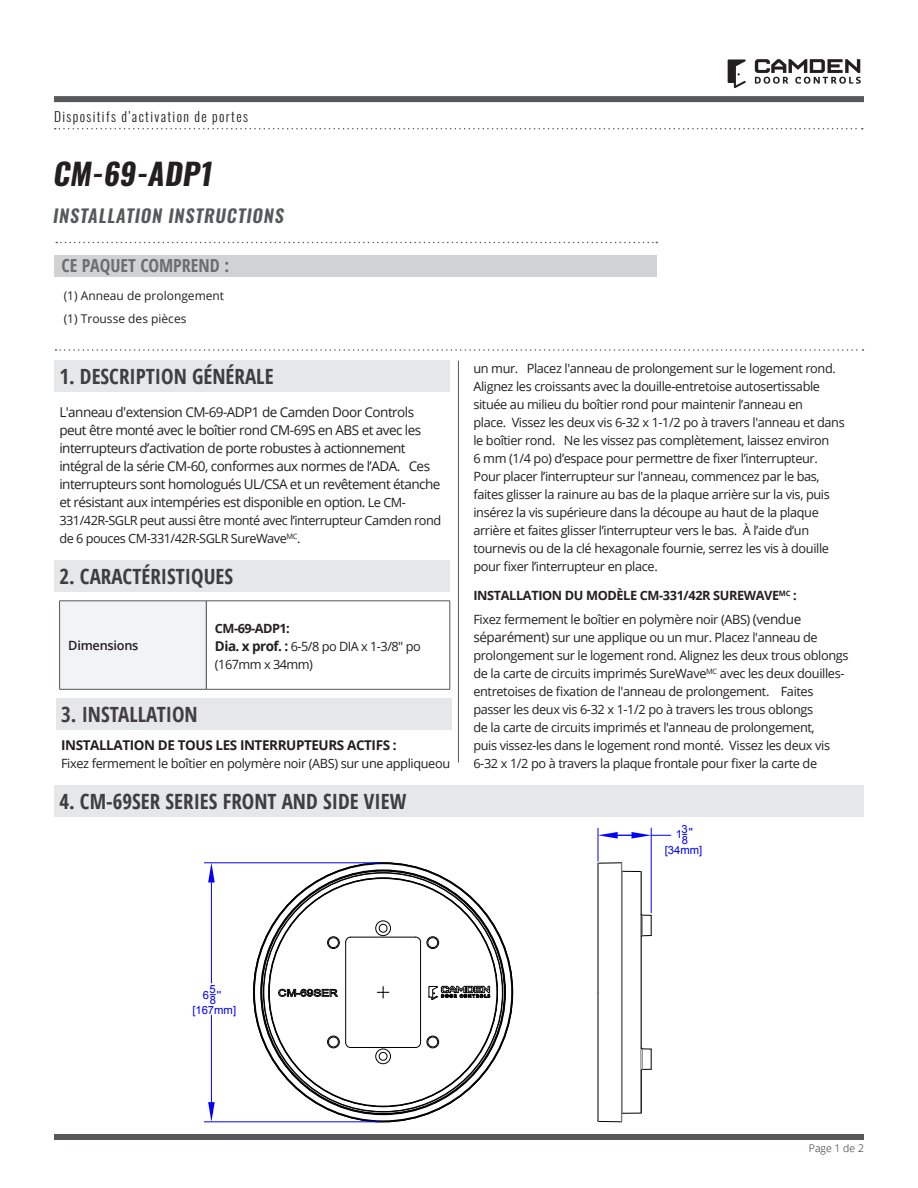
<style>
.page{position:relative;width:918px;height:1188px;background:#fff}
.page>*{position:absolute;margin:0;border:0;box-sizing:border-box;transform-origin:0 0}
._2018_-_H1-Large_Bla{font:700 30px "Oswald";color:#231f20}
._2018_-_H1_-Title_Al{font:700 condensed 21px "Open Sans";color:#3e3e3f}
._2018_-_H1_-Title_Al-2{font:700 condensed 21px "Open Sans";color:#413f41}
._2018_-_H1-Large_Bla-2{font:600 18px "Oswald";color:#57585a}
._2018_-_H2_-Title_Al{font:700 condensed 18px "Open Sans";color:#6c6d70}
._2018_-_Body_Text{font:13.5px/18px "Open Sans";letter-spacing:-.04em;color:#231f20}
._2018_-_Body_Text-2{font:700 13.5px "Open Sans";letter-spacing:-.03em;color:#231f20}
._2018_-_H1-Category{font:300 13.5px "Oswald";letter-spacing:.1em;color:#231f20}
._2018_-_Body_Text-3{font:12.75px/18px "Open Sans";letter-spacing:-.03em;color:#231f20}
._2018-_Spec_2col_Bod{font:12.75px/18px "Open Sans";letter-spacing:-.04em;color:#231f20}
._2018_-_Body_Text-4{font:700 12.75px "Open Sans";letter-spacing:-.03em;color:#231f20}
._2018_-_Spec_1col_Bo{font:600 12.75px "Open Sans";letter-spacing:-.02em;color:#231f20}
._2018-_Body_package{font:12px "Open Sans";color:#231f20}
.t1{font:11.25px/10.8px "Arial";color:#00f}
._2018_-_page___align{font:300 10.5px "Open Sans";color:#231f20}
.s1{font-size:12.75px}
.s2{font-weight:700}
.s3{font-weight:700;font-size:13.5px}
.s4{font-size:13.5px}
</style>
<div class="page">
<div style="left:54px;top:256px;width:603px;height:21px;background:#d1d2d4"></div>
<svg style="left:755px;top:59px;width:106px;height:25px"></svg>
<svg style="left:728px;top:59px;width:18px;height:29px"></svg>
<svg style="left:55px;top:128px;width:808px;height:1px"></svg>
<svg style="left:56px;top:349px;width:807px;height:2px"></svg>
<div style="left:54px;top:96px;width:810px;height:6px;background:#57585a"></div>
<div style="left:54px;top:1134px;width:810px;height:6px;background:#57585a"></div>
<hr style="left:458px;top:361px;width:1px;height:401px;background:#57585a">
<div style="left:54px;top:360px;width:396px;height:32px;background:#e6e7e9"></div>
<div style="left:54px;top:560px;width:396px;height:32px;background:#e6e7e9"></div>
<div style="left:60px;top:601px;width:146px;height:88px;background:#f2f3f4"></div>
<hr style="left:59px;top:601px;width:147px;height:1px;background:#57585a">
<hr style="left:59px;top:601px;width:1px;height:88px;background:#57585a">
<hr style="left:206px;top:601px;width:244px;height:1px;background:#57585a">
<hr style="left:450px;top:601px;width:1px;height:88px;background:#57585a">
<hr style="left:59px;top:689px;width:147px;height:1px;background:#57585a">
<hr style="left:206px;top:689px;width:244px;height:1px;background:#57585a">
<hr style="left:206px;top:601px;width:1px;height:88px;background:#3e3e3f">
<svg style="left:56px;top:242px;width:601px;height:1px"></svg>
<div style="left:379px;top:924px;width:8px;height:8px;border:1px solid #000;border-radius:50%"></div>
<div style="left:376px;top:921px;width:15px;height:15px;border:1px solid #000;border-radius:50%"></div>
<div style="left:379px;top:1052px;width:8px;height:8px;border:1px solid #000;border-radius:50%"></div>
<div style="left:376px;top:1049px;width:15px;height:15px;border:1px solid #000;border-radius:50%"></div>
<div style="left:328px;top:938px;width:11px;height:10px;border:1px solid #000;border-radius:50%"></div>
<div style="left:327px;top:937px;width:13px;height:12px;border:1px solid #000;border-radius:50%"></div>
<div style="left:428px;top:938px;width:10px;height:10px;border:1px solid #000;border-radius:50%"></div>
<div style="left:427px;top:937px;width:12px;height:12px;border:1px solid #000;border-radius:50%"></div>
<div style="left:428px;top:1037px;width:10px;height:10px;border:1px solid #000;border-radius:50%"></div>
<div style="left:427px;top:1036px;width:12px;height:12px;border:1px solid #000;border-radius:50%"></div>
<div style="left:328px;top:1037px;width:11px;height:10px;border:1px solid #000;border-radius:50%"></div>
<div style="left:327px;top:1036px;width:13px;height:12px;border:1px solid #000;border-radius:50%"></div>
<svg style="left:345px;top:1042px;width:6px;height:6px"></svg>
<hr style="left:351px;top:1047px;width:65px;height:1px;background:#000">
<svg style="left:416px;top:1043px;width:5px;height:5px"></svg>
<hr style="left:420px;top:942px;width:1px;height:101px;background:#000">
<hr style="left:351px;top:937px;width:65px;height:1px;background:#000">
<svg style="left:345px;top:937px;width:6px;height:5px"></svg>
<hr style="left:345px;top:942px;width:1px;height:101px;background:#000">
<svg style="left:377px;top:987px;width:12px;height:11px"></svg>
<svg style="left:278px;top:989px;width:60px;height:8px"></svg>
<svg style="left:429px;top:986px;width:61px;height:14px"></svg>
<svg style="left:598px;top:862px;width:24px;height:2px"></svg>
<svg style="left:598px;top:1121px;width:23px;height:1px"></svg>
<svg style="left:622px;top:1112px;width:20px;height:2px"></svg>
<svg style="left:623px;top:871px;width:19px;height:1px"></svg>
<hr style="left:621px;top:992px;width:1px;height:130px;background:#808080">
<hr style="left:621px;top:863px;width:1px;height:129px;background:#808080">
<hr style="left:598px;top:863px;width:1px;height:129px;background:#808080">
<hr style="left:598px;top:992px;width:1px;height:129px;background:#808080">
<hr style="left:622px;top:871px;width:1px;height:121px;background:#808080">
<hr style="left:622px;top:992px;width:1px;height:121px;background:#808080">
<hr style="left:641px;top:872px;width:1px;height:241px;background:#808080">
<svg style="left:641px;top:914px;width:11px;height:23px"></svg>
<svg style="left:641px;top:1048px;width:11px;height:22px"></svg>
<hr style="left:204px;top:863px;width:177px;height:1px;background:#00f">
<hr style="left:204px;top:1122px;width:177px;height:1px;background:#00f">
<hr style="left:211px;top:883px;width:1px;height:100px;background:#00f">
<hr style="left:211px;top:1015px;width:1px;height:87px;background:#00f">
<svg style="left:208px;top:863px;width:7px;height:20px"></svg>
<svg style="left:208px;top:1102px;width:7px;height:20px"></svg>
<hr style="left:598px;top:828px;width:1px;height:33px;background:#00f">
<hr style="left:651px;top:828px;width:1px;height:85px;background:#00f">
<svg style="left:598px;top:832px;width:73px;height:7px"></svg>
<hr style="left:641px;top:1070px;width:1px;height:43px;background:#000">
<div style="left:54px;top:786px;width:810px;height:31px;background:#e6e7e9"></div>
<div style="left:56px;top:698px;width:396px;height:32px;background:#e6e7e9"></div>
<p class="_2018_-_H1-Category" style="left:54px;top:105px;width:195px">Dispositifs d’activation de portes</p>
<p class="_2018_-_H1-Large_Bla" style="left:52px;top:158px;width:167px">CM-69-ADP1</p>
<p class="_2018_-_H1-Large_Bla-2" style="left:52px;top:207px;width:237px">INSTALLATION INSTRUCTIONS</p>
<p class="_2018_-_H2_-Title_Al" style="left:61px;top:253px;width:170px">CE PAQUET COMPREND :</p>
<p class="_2018-_Body_package" style="left:64px;top:287px;width:162px">(1) Anneau de prolongement</p>
<p class="_2018-_Body_package" style="left:64px;top:310px;width:124px">(1) Trousse des pièces</p>
<p class="_2018_-_H1_-Title_Al" style="left:59px;top:362px;width:216px">1. DESCRIPTION GÉNÉRALE</p>
<p class="_2018_-_Body_Text" style="left:59px;top:403px;width:382px">L'anneau d'extension CM-69-ADP1 de Camden Door Controls peut être monté avec le boîtier rond CM-69S en ABS et avec les interrupteurs d’activation de porte robustes à actionnement intégral de la série CM-60, conformes aux normes de l’ADA. Ces interrupteurs sont homologués UL/CSA et un revêtement étanche et résistant aux intempéries est disponible en option. <span class="s1">Le CM-</span></p>
<p class="_2018_-_Body_Text-3" style="left:59px;top:511px;width:383px">331/42R-SGLR peut aussi être monté avec l’interrupteur Camden rond de 6 pouces CM-331/42R-SGLR SureWave<sup>MC</sup>.</p>
<p class="_2018_-_H1_-Title_Al" style="left:59px;top:562px;width:175px">2. CARACTÉRISTIQUES</p>
<p class="_2018_-_Spec_1col_Bo" style="left:68px;top:636px;width:72px">Dimensions</p>
<p class="_2018-_Spec_2col_Bod" style="left:215px;top:619px;width:207px"><span class="s2">CM-69-ADP1:<br></span><span class="s3">Dia. x prof. :</span> 6-5/8 po DIA x 1-3/8" po (167mm x 34mm)</p>
<p class="_2018_-_H1_-Title_Al-2" style="left:61px;top:700px;width:138px">3. INSTALLATION</p>
<p class="_2018_-_Body_Text-2" style="left:61px;top:735px;width:337px">INSTALLATION DE TOUS LES INTERRUPTEURS ACTIFS :</p>
<p class="_2018_-_Body_Text-3" style="left:61px;top:754px;width:391px">Fixez fermement le boîtier en polymère noir (ABS) sur une appliqueou</p>
<p class="_2018_-_H1_-Title_Al" style="left:59px;top:787px;width:348px">4. CM-69SER SERIES FRONT AND SIDE VIEW</p>
<p class="_2018_-_Body_Text-3" style="left:473px;top:359px;width:373px">un mur. Placez l'anneau de prolongement sur le logement rond.<br>Alignez les croissants avec la douille-entretoise autosertissable située au milieu du boîtier rond pour maintenir l’anneau en<br>place. Vissez les deux vis 6-32 x 1-1/2 po à travers l'anneau et dans le boîtier rond. Ne les vissez pas complètement, laissez environ<br>6 mm (1/4 po) d’espace pour permettre de fixer l’interrupteur.<br>Pour placer l’interrupteur sur l'anneau, commencez par le bas, faites glisser la rainure au bas de la plaque arrière sur la vis, puis insérez la vis supérieure dans la découpe au haut de la plaque arrière et faites glisser l’interrupteur vers le bas. À l’aide d’un tournevis ou de la clé hexagonale fournie, serrez les vis à douille pour fixer l’interrupteur en place.</p>
<p class="_2018_-_Body_Text-4" style="left:473px;top:586px;width:325px">INSTALLATION DU MODÈLE CM-331/42R SUREWAVE<sup>MC</sup> :</p>
<p class="_2018_-_Body_Text-3" style="left:473px;top:610px;width:377px">Fixez fermement le boîtier en polymère noir (ABS) <span class="s4">(vendue séparément)</span> sur une applique ou un mur. Placez l'anneau de prolongement sur le logement rond. Alignez les deux trous oblongs de la carte de circuits imprimés SureWave<sup>MC</sup> avec les deux douilles&shy;entretoises de fixation de l'anneau de prolongement. Faites passer les deux vis 6-32 x 1-1/2 po à travers les trous oblongs<br>de la carte de circuits imprimés et l'anneau de prolongement,<br>puis vissez-les dans le logement rond monté. Vissez les deux vis 6-32 x 1/2 po à travers la plaque frontale pour fixer la carte de</p>
<p class="t1" style="left:676px;top:827px;width:19px">13''</p>
<p class="t1" style="left:665px;top:835px;width:39px;line-height:10.2px;text-align:center">8 [34mm]</p>
<p class="t1" style="left:203px;top:990px;width:8px">6</p>
<p class="t1" style="left:210px;top:984px;width:8px">5<br>8</p>
<p class="t1" style="left:192px;top:987px;width:45px;line-height:15px;text-indent:25px">'' [167mm]</p>
<p class="_2018_-_page___align" style="left:809px;top:1141px;width:57px">Page 1 de 2</p>
</div>
